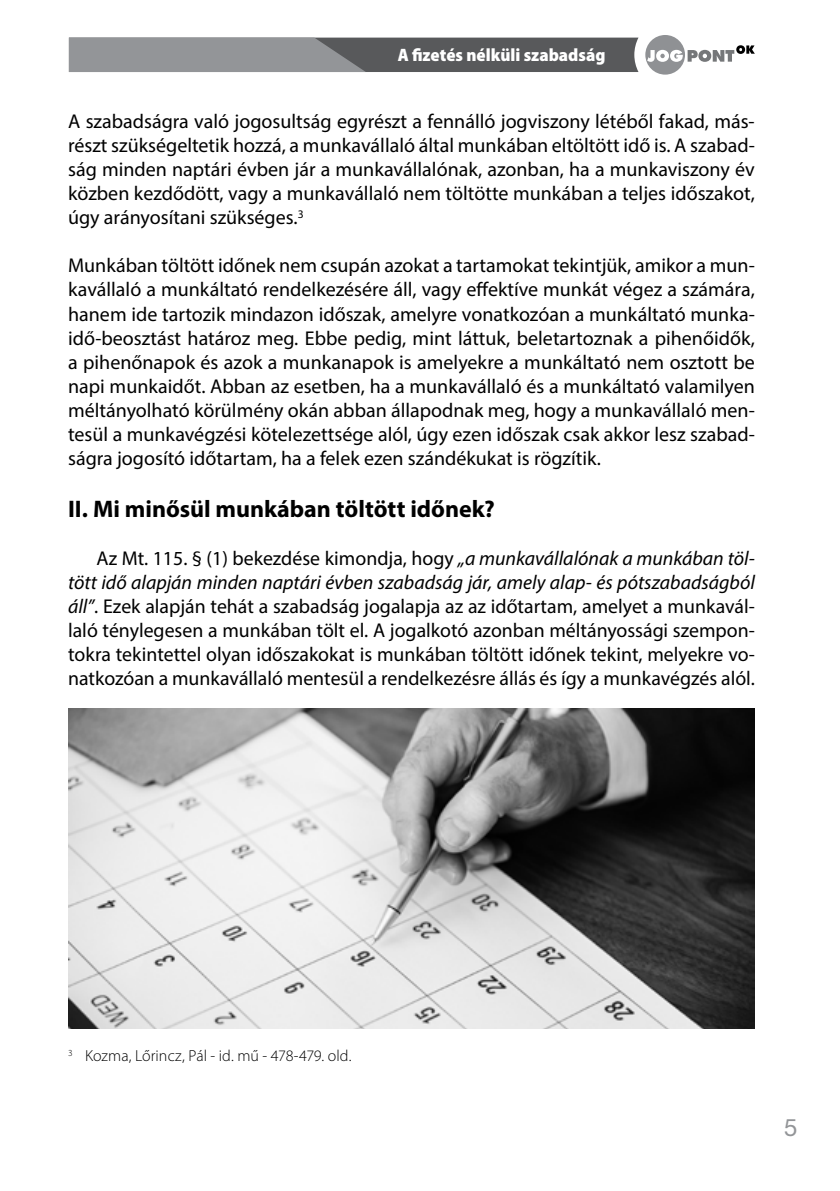
<style>
.page{position:relative;width:840px;height:1191px;background:#fff}
.page>*{position:absolute;margin:0;border:0;box-sizing:border-box;transform-origin:0 0}
.t1{font:700 24px "Myriad Pro";color:#000}
.t2{font:24px "Helvetica Neue LT Pro";color:#939598}
.t3{font:20px/24px "Myriad Pro";color:#000;text-align:justify}
.t4{font:900 semi-condensed 18px "Myriad Pro";color:#fff}
.t5{font:300 16px "Myriad Pro";color:#000}
.s1{font-style:italic}
</style>
<div class="page">
<div style="left:645px;top:35px;width:39px;height:40px;background:#8f9194;border-radius:50%"></div>
<svg style="left:646px;top:45px;width:108px;height:17px"></svg>
<svg style="left:69px;top:38px;width:569px;height:34px;background:#747678"></svg>
<img style="left:69px;top:709px;width:685px;height:319px">
<p class="t4" style="left:397px;top:45px;width:209px">A fizetés nélküli szabadság</p>
<p class="t3" style="left:68px;top:109px;width:688px">A szabadságra való jogosultság egyrészt a fennálló jogviszony létéből fakad, más&shy;részt szükségeltetik hozzá, a munkavállaló által munkában eltöltött idő is. A szabad&shy;ság minden naptári évben jár a munkavállalónak, azonban, ha a munkaviszony év közben kezdődött, vagy a munkavállaló nem töltötte munkában a teljes időszakot, úgy arányosítani szükséges.<sup>3</sup></p>
<p class="t3" style="left:68px;top:253px;width:688px">Munkában töltött időnek nem csupán azokat a tartamokat tekintjük, amikor a mun&shy;kavállaló a munkáltató rendelkezésére áll, vagy effektíve munkát végez a számára, hanem ide tartozik mindazon időszak, amelyre vonatkozóan a munkáltató munka&shy;idő-beosztást határoz meg. Ebbe pedig, mint láttuk, beletartoznak a pihenőidők, a pihenőnapok és azok a munkanapok is amelyekre a munkáltató nem osztott be napi munkaidőt. Abban az esetben, ha a munkavállaló és a munkáltató valamilyen méltányolható körülmény okán abban állapodnak meg, hogy a munkavállaló men&shy;tesül a munkavégzési kötelezettsége alól, úgy ezen időszak csak akkor lesz szabad&shy;ságra jogosító időtartam, ha a felek ezen szándékukat is rögzítik.</p>
<p class="t1" style="left:68px;top:493px;width:428px">II. Mi minősül munkában töltött időnek?</p>
<p class="t3" style="left:68px;top:546px;width:688px;text-indent:28px">Az Mt. 115. § (1) bekezdése kimondja, hogy <span class="s1">„a munkavállalónak a munkában töl&shy;tött idő alapján minden naptári évben szabadság jár, amely alap- és pótszabadságból áll”</span>. Ezek alapján tehát a szabadság jogalapja az az időtartam, amelyet a munkavál&shy;laló ténylegesen a munkában tölt el. A jogalkotó azonban méltányossági szempon&shy;tokra tekintettel olyan időszakokat is munkában töltött időnek tekint, melyekre vo&shy;natkozóan a munkavállaló mentesül a rendelkezésre állás és így a munkavégzés alól.</p>
<p class="t5" style="left:68px;top:1046px;width:285px"><sup>3</sup> Kozma, Lőrincz, Pál - id. mű - 478-479. old.</p>
<p class="t2" style="left:783px;top:1113px;width:15px">5</p>
</div>
